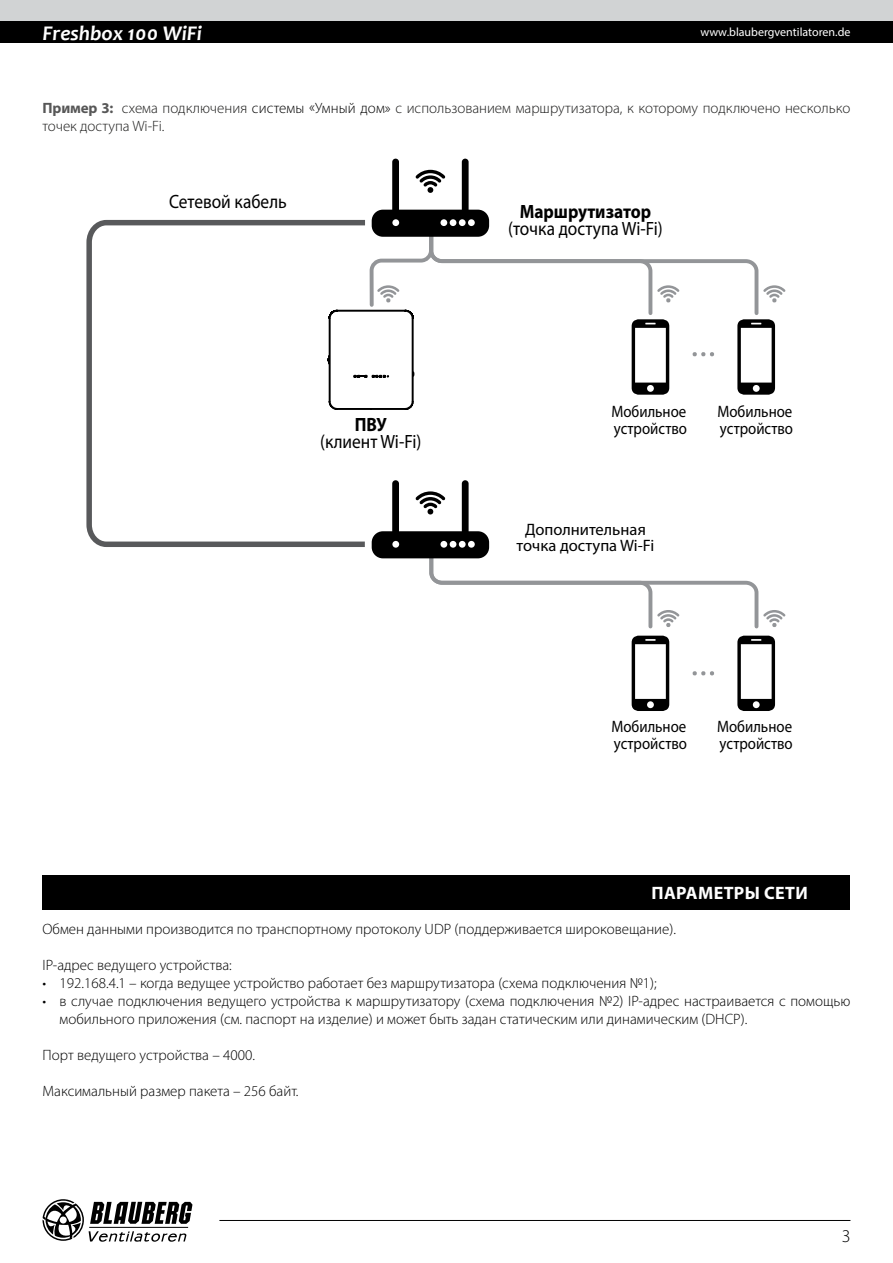
<style>
.page{position:relative;width:893px;height:1263px;background:#fff}
.page>*{position:absolute;margin:0;border:0;box-sizing:border-box;transform-origin:0 0}
.t1{font:italic 700 21px "Candara";color:#fff}
.t2{font:19.35px "Myriad Pro";color:#000;scale:.9 1}
.t3{font:700 19.35px "Myriad Pro";color:#000;scale:.9 1}
.t4{font:700 18px "Myriad Pro";letter-spacing:.02em;color:#fff}
.t5{font:300 18px "Myriad Pro";color:#000}
.t6{font:16.5px/16.5px "Myriad Pro";color:#000;scale:.9 1}
.t7{font:16.5px/16.5px "Myriad Pro";color:#000;text-align:center}
.t8{font:300 15px/18px "Myriad Pro";color:#000}
.t9{font:300 15px/18px "Myriad Pro";color:#1c1c1b}
.t10{font:12px "Myriad Pro";color:#fff}
.s1{font-weight:700;color:#575757}
.s2{color:#000}
</style>
<div class="page">
<div style="left:0;top:0;width:893px;height:21px;background:#d1d3d4"></div>
<div style="left:0;top:21px;width:893px;height:22px;background:#000"></div>
<svg style="left:43px;top:1199px;width:149px;height:43px"></svg>
<hr style="left:219px;top:1220px;width:631px;height:1px;background:#000">
<div style="left:43px;top:875px;width:807px;height:34px;background:#000"></div>
<svg style="left:632px;top:636px;width:37px;height:75px"></svg>
<svg style="left:737px;top:636px;width:38px;height:75px"></svg>
<svg style="left:372px;top:480px;width:413px;height:149px"></svg>
<svg style="left:86px;top:219px;width:279px;height:328px"></svg>
<svg style="left:692px;top:671px;width:22px;height:5px"></svg>
<svg style="left:313px;top:159px;width:472px;height:251px"></svg>
<h1 class="t1" style="left:43px;top:20px;width:161px">Freshbox 100 WiFi</h1>
<p class="t10" style="left:700px;top:25px;width:152px">www.blaubergventilatoren.de</p>
<p class="t9" style="left:43px;top:100px;width:809px"><span class="s1">Пример 3:</span> схема подключения <span class="s2">системы «Умный дом»</span> с использованием маршрутизатора, к которому подключено несколько точек доступа Wi-Fi.</p>
<p class="t2" style="left:169px;top:190px;width:132px">Сетевой кабель</p>
<p class="t3" style="left:355px;top:412px;width:37px">ПВУ</p>
<p class="t2" style="left:320px;top:429px;width:114px">(клиент Wi-Fi)</p>
<p class="t3" style="left:520px;top:199px;width:148px">Маршрутизатор</p>
<p class="t2" style="left:508px;top:216px;width:173px">(точка доступа Wi-Fi)</p>
<p class="t6" style="left:611px;top:403px;width:86px">Мобильное устройство</p>
<p class="t6" style="left:717px;top:403px;width:86px">Мобильное устройство</p>
<p class="t7" style="left:517px;top:521px;width:139px">Дополнительная точка доступа Wi-Fi</p>
<p class="t6" style="left:611px;top:718px;width:86px">Мобильное устройство</p>
<p class="t6" style="left:717px;top:718px;width:86px">Мобильное устройство</p>
<p class="t4" style="left:651px;top:881px;width:158px">ПАРАМЕТРЫ СЕТИ</p>
<p class="t8" style="left:43px;top:920px;width:635px">Обмен данными производится по транспортному протоколу UDP (поддерживается широковещание).</p>
<p class="t8" style="left:43px;top:956px;width:191px">IP-адрес ведущего устройства:</p>
<p class="t8" style="left:43px;top:974px;width:616px">• 192.168.4.1 – когда ведущее устройство работает без маршрутизатора (схема подключения №1);</p>
<p class="t8" style="left:60px;top:992px;width:792px;text-indent:-17px">• в случае подключения ведущего устройства к маршрутизатору (схема подключения №2) IP-адрес настраивается с помощью мобильного приложения (см. паспорт на изделие) и может быть задан статическим или динамическим (DHCP).</p>
<p class="t8" style="left:43px;top:1046px;width:214px">Порт ведущего устройства – 4000.</p>
<p class="t8" style="left:43px;top:1082px;width:257px">Максимальный размер пакета – 256 байт.</p>
<p class="t5" style="left:842px;top:1226px;width:10px">3</p>
</div>
